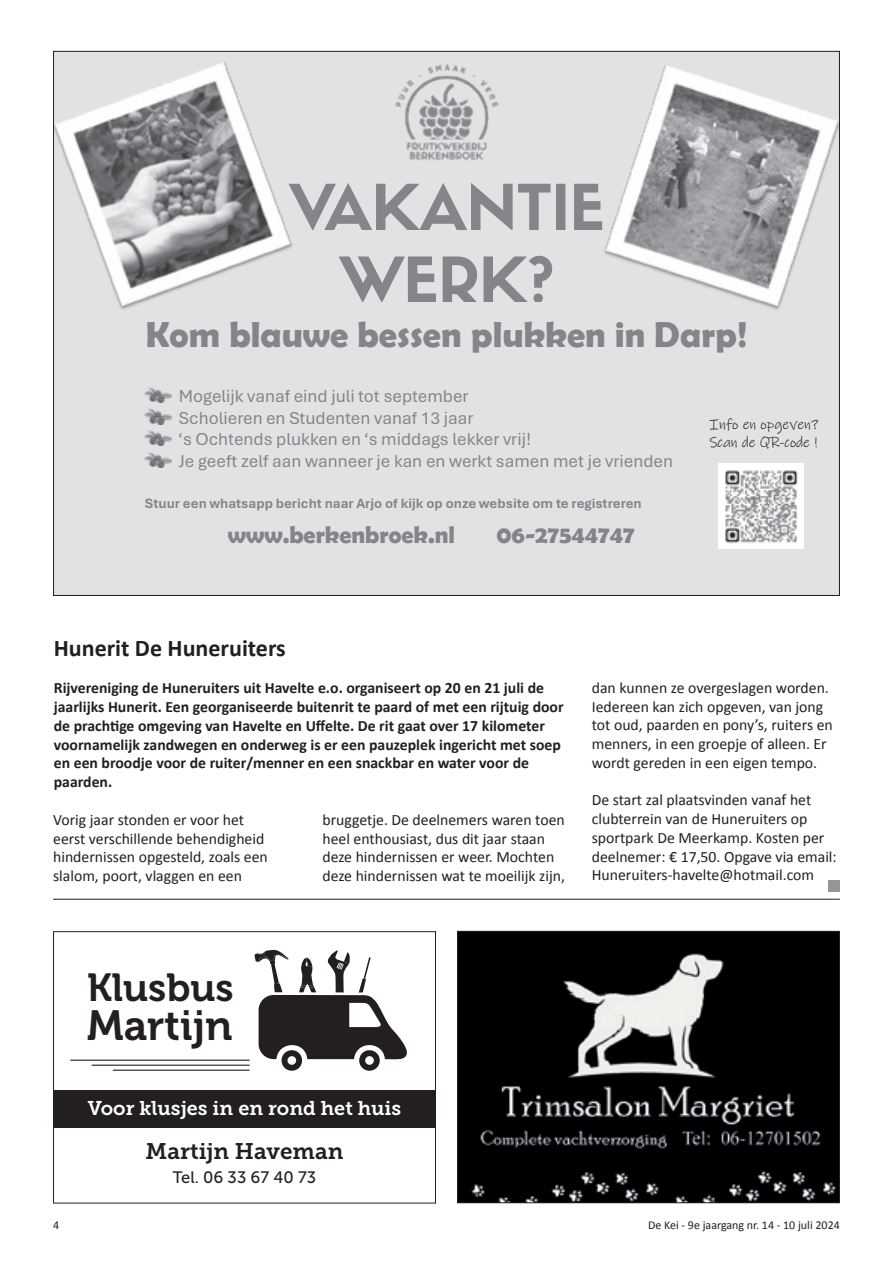
<style>
.page{position:relative;width:893px;height:1263px;background:#fff}
.page>*{position:absolute;margin:0;border:0;box-sizing:border-box;transform-origin:0 0}
.t1{font:42px "Museo 700";color:#231f20}
.t2{font:39px "Museo 700";color:#231f20}
.t3{font:700 36.3px "Berlin Sans FB Demi";color:#838588}
.t4{font:700 24.15px "Berlin Sans FB Demi";color:#838588}
.t5{font:700 24px "Calibri";color:#231f20}
.t6{font:22.5px "Museo Slab 700";color:#231f20}
.t7{font:19.8px "Museo Slab 700";color:#fff}
.t8{font:18.15px/21.8px "Aptos";color:#838588}
.t9{font:16.5px "Museo Sans 500";color:#231f20}
.t10{font:15.75px/18.8px "Calibri";color:#231f20}
.t11{font:700 15.75px/18.8px "Calibri";color:#231f20}
.t12{font:14.7px/17.7px "Ink Free";color:#231f20}
.t13{font:700 14.1px "Aptos";color:#838588}
.t14{font:12px "Calibri";color:#231f20}
</style>
<div class="page">
<div style="left:54px;top:51px;width:785px;height:544px;background:#e1e2e4"></div>
<img style="left:395px;top:64px;width:104px;height:96px">
<img style="left:55px;top:62px;width:238px;height:248px">
<img style="left:601px;top:66px;width:237px;height:244px">
<img style="left:289px;top:169px;width:354px;height:60px">
<img style="left:339px;top:255px;width:214px;height:47px">
<img style="left:718px;top:463px;width:85px;height:85px">
<img style="left:145px;top:387px;width:26px;height:15px">
<img style="left:145px;top:409px;width:26px;height:15px">
<img style="left:145px;top:431px;width:26px;height:15px">
<img style="left:145px;top:452px;width:26px;height:16px">
<div style="left:829px;top:880px;width:11px;height:12px;background:#939598"></div>
<hr style="left:53px;top:899px;width:787px;height:1px;background:#231f20">
<img style="left:459px;top:933px;width:379px;height:268px">
<div style="left:457px;top:931px;width:383px;height:272px;border:1px solid #231f20"></div>
<div style="left:53px;top:1091px;width:383px;height:37px;background:#231f20"></div>
<svg style="left:255px;top:950px;width:152px;height:121px"></svg>
<hr style="left:71px;top:1059px;width:178px;height:2px;background:#231f20">
<hr style="left:92px;top:1064px;width:157px;height:2px;background:#231f20">
<hr style="left:113px;top:1069px;width:136px;height:2px;background:#231f20">
<div style="left:53px;top:931px;width:383px;height:272px;border:1px solid #231f20"></div>
<h3 class="t3" style="left:146px;top:313px;width:603px">Kom blauwe bessen plukken in Darp!</h3>
<p class="t8" style="left:178px;top:384px;width:496px">Mogelijk vanaf eind juli tot september<br>Scholieren en Studenten vanaf 13 jaar<br>‘s Ochtends plukken en ‘s middags lekker vrij!<br>Je geeft zelf aan wanneer je kan en werkt samen met je vrienden</p>
<p class="t13" style="left:145px;top:494px;width:498px">Stuur een whatsapp bericht naar Arjo of kijk op onze website om te registreren</p>
<h3 class="t4" style="left:228px;top:521px;width:229px">www.berkenbroek.nl</h3>
<h3 class="t4" style="left:496px;top:521px;width:140px">06-27544747</h3>
<p class="t12" style="left:709px;top:415px;width:111px">Info en opgeven?<br>Scan de QR-code !</p>
<h3 class="t5" style="left:54px;top:633px;width:233px">Hunerit De Huneruiters</h3>
<p class="t11" style="left:54px;top:678px;width:511px">Rijvereniging de Huneruiters uit Havelte e.o. organiseert op 20 en 21 juli de jaarlijks Hunerit. Een georganiseerde buitenrit te paard of met een rijtuig door de prachtige omgeving van Havelte en Uffelte. De rit gaat over 17 kilometer voornamelijk zandwegen en onderweg is er een pauzeplek ingericht met soep en een broodje voor de ruiter/menner en een snackbar en water voor de paarden.</p>
<p class="t10" style="left:53px;top:810px;width:216px">Vorig jaar stonden er voor het eerst verschillende behendigheid hindernissen opgesteld, zoals een slalom, poort, vlaggen en een</p>
<p class="t10" style="left:322px;top:810px;width:244px">bruggetje. De deelnemers waren toen heel enthousiast, dus dit jaar staan deze hindernissen er weer. Mochten deze hindernissen wat te moeilijk zijn,</p>
<p class="t10" style="left:592px;top:678px;width:243px">dan kunnen ze overgeslagen worden.<br>Iedereen kan zich opgeven, van jong tot oud, paarden en pony’s, ruiters en menners, in een groepje of alleen. Er wordt gereden in een eigen tempo.</p>
<p class="t10" style="left:592px;top:790px;width:247px">De start zal plaatsvinden vanaf het clubterrein van de Huneruiters op sportpark De Meerkamp. Kosten per deelnemer: € 17,50. Opgave via email:<br>Huneruiters-havelte@hotmail.com</p>
<h2 class="t2" style="left:87px;top:965px;width:148px">Klusbus</h2>
<h1 class="t1" style="left:87px;top:1001px;width:147px">Martijn</h1>
<p class="t7" style="left:88px;top:1097px;width:315px">Voor klusjes in en rond het huis</p>
<h3 class="t6" style="left:146px;top:1138px;width:199px">Martijn Haveman</h3>
<p class="t9" style="left:173px;top:1168px;width:145px">Tel. 06 33 67 40 73</p>
<p class="t14" style="left:53px;top:1217px;width:8px">4</p>
<p class="t14" style="left:648px;top:1217px;width:193px">De Kei - 9e jaargang nr. 14 - 10 juli 2024</p>
</div>
